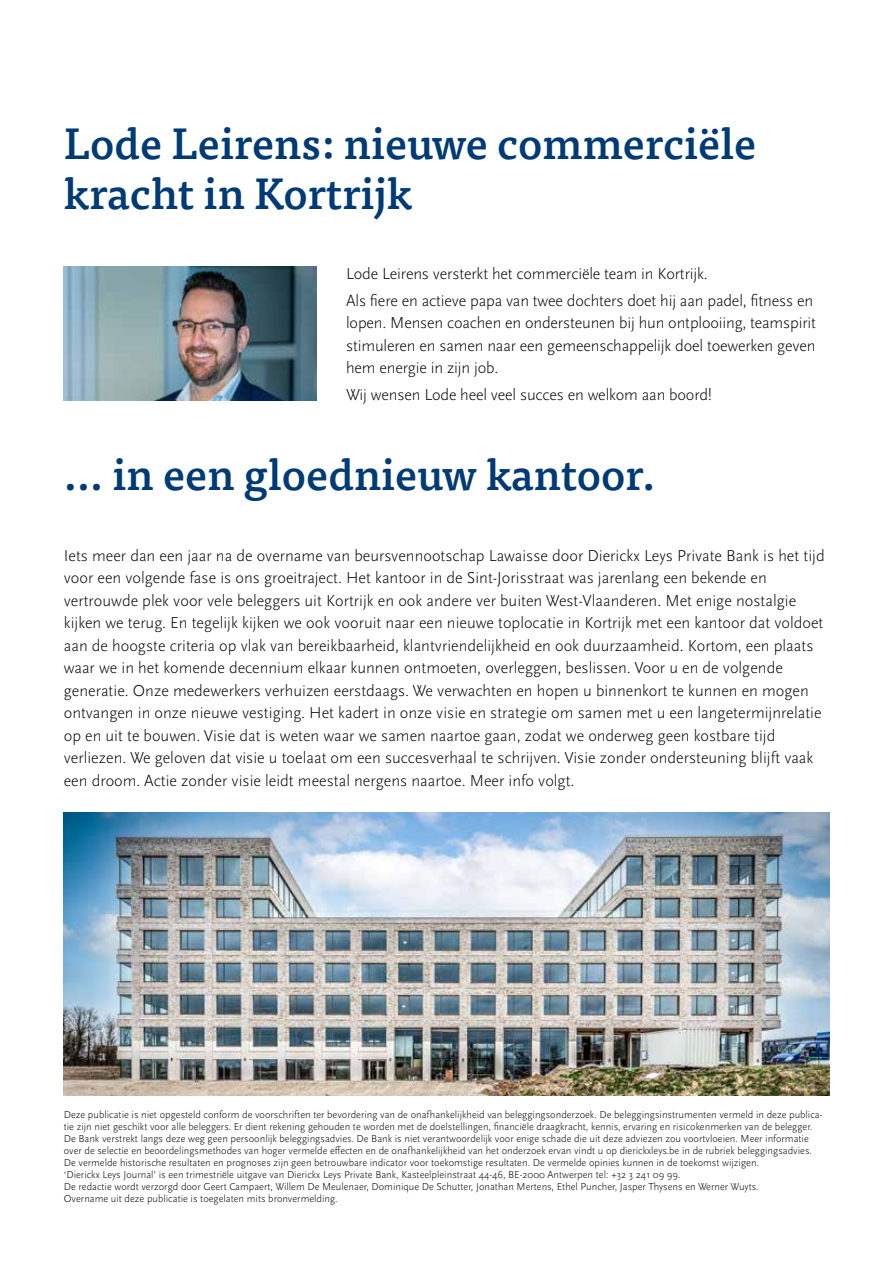
<style>
.page{position:relative;width:893px;height:1263px;background:#fff}
.page>*{position:absolute;margin:0;border:0;box-sizing:border-box;transform-origin:0 0}
.t1{font:500 43.5px/49.5px "Tisa Pro";color:#003b75}
.t2{font:300 16.5px/22.5px "Scala Sans Pro";color:#000}
.t3{font:300 10.5px/12px "Scala Sans Pro";color:#000}
</style>
<div class="page">
<img style="left:64px;top:267px;width:252px;height:134px">
<img style="left:64px;top:812px;width:765px;height:283px">
<h1 class="t1" style="left:64px;top:117px;width:694px">Lode Leirens: nieuwe commerciële kracht in Kortrijk</h1>
<p class="t2" style="left:346px;top:260px;width:469px;line-height:26.7px">Lode Leirens versterkt het commerciële team in Kortrijk.<br>Als fiere en actieve papa van twee dochters doet hij aan padel, fitness en</p>
<p class="t2" style="left:346px;top:312px;width:472px;text-align:justify">lopen. Mensen coachen en ondersteunen bij hun ontplooiing, teamspirit stimuleren en samen naar een gemeenschappelijk doel toewerken geven hem energie in zijn job.</p>
<p class="t2" style="left:346px;top:383px;width:368px">Wij wensen Lode heel veel succes en welkom aan boord!</p>
<h1 class="t1" style="left:64px;top:448px;width:593px">… in een gloednieuw kantoor.</h1>
<p class="t2" style="left:64px;top:544px;width:762px">Iets meer dan een jaar na de overname van beursvennootschap Lawaisse door Dierickx Leys Private Bank is het tijd voor een volgende fase is ons groeitraject. Het kantoor in de Sint-Jorisstraat was jarenlang een bekende en vertrouwde plek voor vele beleggers uit Kortrijk en ook andere ver buiten West-Vlaanderen. Met enige nostalgie kijken we terug. En tegelijk kijken we ook vooruit naar een nieuwe toplocatie in Kortrijk met een kantoor dat voldoet aan de hoogste criteria op vlak van bereikbaarheid, klantvriendelijkheid en ook duurzaamheid. Kortom, een plaats waar we in het komende decennium elkaar kunnen ontmoeten, overleggen, beslissen. Voor u en de volgende generatie. Onze medewerkers verhuizen eerstdaags. We verwachten en hopen u binnenkort te kunnen en mogen ontvangen in onze nieuwe vestiging. Het kadert in onze visie en strategie om samen met u een langetermijnrelatie op en uit te bouwen. Visie dat is weten waar we samen naartoe gaan, zodat we onderweg geen kostbare tijd verliezen. We geloven dat visie u toelaat om een succesverhaal te schrijven. Visie zonder ondersteuning blijft vaak een droom. Actie zonder visie leidt meestal nergens naartoe. Meer info volgt.</p>
<p class="t3" style="left:64px;top:1108px;width:760px">Deze publicatie is niet opgesteld conform de voorschriften ter bevordering van de onafhankelijkheid van beleggingsonderzoek. De beleggingsinstrumenten vermeld in deze publica&shy;tie zijn niet geschikt voor alle beleggers. Er dient rekening gehouden te worden met de doelstellingen, financiële draagkracht, kennis, ervaring en risicokenmerken van de belegger.<br>De Bank verstrekt langs deze weg geen persoonlijk beleggingsadvies. De Bank is niet verantwoordelijk voor enige schade die uit deze adviezen zou voortvloeien. Meer informatie over de selectie en beoordelingsmethodes van hoger vermelde effecten en de onafhankelijkheid van het onderzoek ervan vindt u op dierickxleys.be in de rubriek beleggingsadvies.<br>De vermelde historische resultaten en prognoses zijn geen betrouwbare indicator voor toekomstige resultaten. De vermelde opinies kunnen in de toekomst wijzigen.<br>‘Dierickx Leys Journal’ is een trimestriële uitgave van Dierickx Leys Private Bank, Kasteelpleinstraat 44-46, BE-2000 Antwerpen tel: +32 3 241 09 99.<br>De redactie wordt verzorgd door Geert Campaert, Willem De Meulenaer, Dominique De Schutter, Jonathan Mertens, Ethel Puncher, Jasper Thysens en Werner Wuyts.<br>Overname uit deze publicatie is toegelaten mits bronvermelding.</p>
</div>
